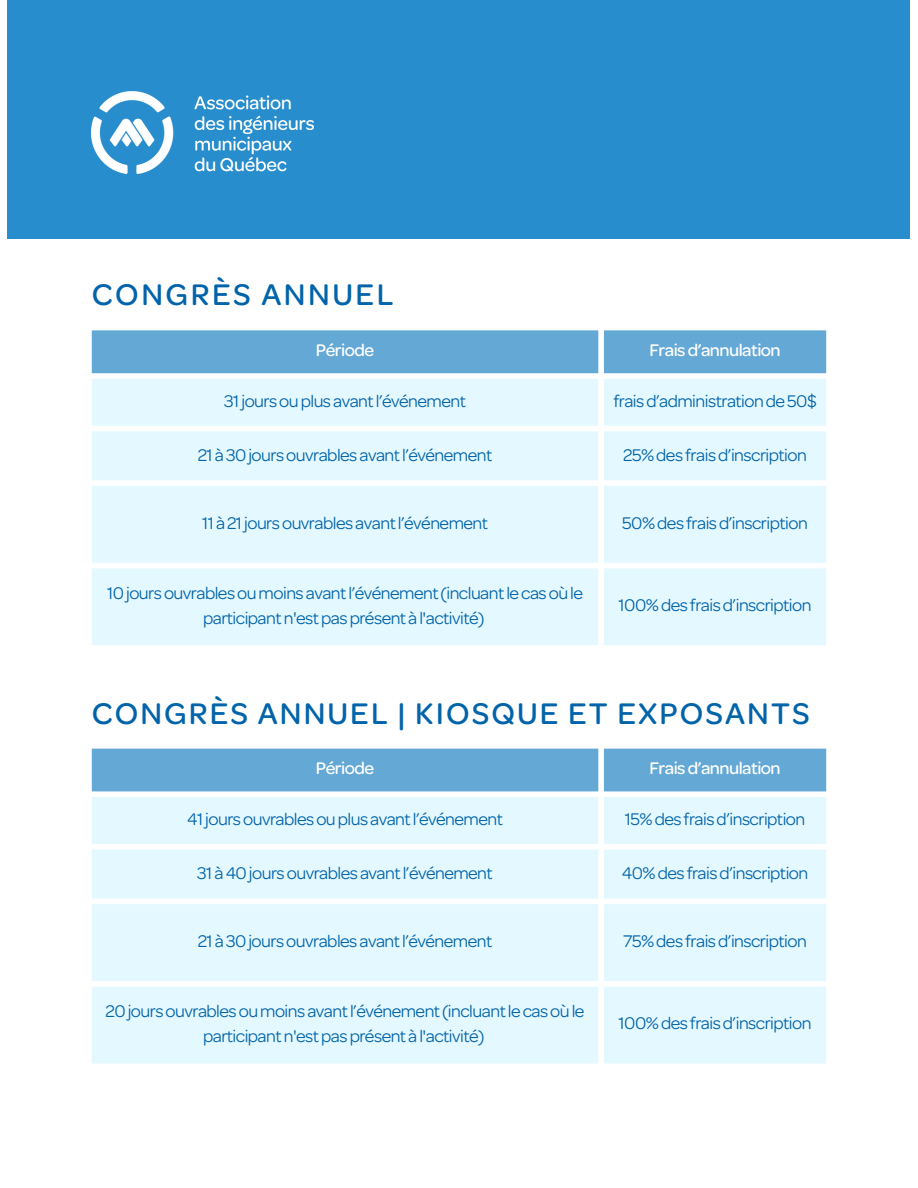
<style>
.page{position:relative;width:918px;height:1188px;background:#fff}
.page>*{position:absolute;margin:0;border:0;box-sizing:border-box;transform-origin:0 0}
.t1{font:500 31.8px "Omnes";letter-spacing:.065em;color:#0163a9}
.t2{font:18px/24.8px "Omnes";letter-spacing:-.03em;color:#0163a9;text-align:center}
.t3{font:500 18px "Omnes";letter-spacing:-.03em;color:#fff}
</style>
<div class="page">
<div style="left:8px;top:0;width:902px;height:239px;background:#288dcc"></div>
<img style="left:92px;top:92px;width:221px;height:82px">
<div style="left:92px;top:330px;width:734px;height:43px;background:#64a8d5"></div>
<svg style="left:92px;top:379px;width:734px;height:266px;fill:#e4f8ff"></svg>
<div style="left:92px;top:749px;width:734px;height:42px;background:#64a8d5"></div>
<svg style="left:92px;top:797px;width:734px;height:266px;fill:#e4f8ff"></svg>
<p class="t1" style="left:92px;top:279px;width:303px">CONGRÈS ANNUEL</p>
<h1 class="t3" style="left:316px;top:342px;width:60px">Période</h1>
<p class="t3" style="left:649px;top:342px;width:133px">Fraisd’annulation</p>
<p class="t2" style="left:224px;top:389px;width:243px">31joursouplusavantl’événement</p>
<p class="t2" style="left:613px;top:389px;width:205px">fraisd’administrationde50$</p>
<p class="t2" style="left:198px;top:443px;width:296px">21à30joursouvrablesavantl’événement</p>
<p class="t2" style="left:623px;top:443px;width:185px">25%desfraisd’inscription</p>
<p class="t2" style="left:202px;top:511px;width:288px">11à21joursouvrablesavantl’événement</p>
<p class="t2" style="left:622px;top:511px;width:187px">50%desfraisd’inscription</p>
<p class="t2" style="left:107px;top:581px;width:477px">10joursouvrablesoumoinsavantl’événement(incluantlecasoùle participantn'estpasprésentàl'activité)</p>
<p class="t2" style="left:619px;top:593px;width:195px">100%desfraisd’inscription</p>
<p class="t1" style="left:92px;top:698px;width:719px">CONGRÈS ANNUEL | KIOSQUE ET EXPOSANTS</p>
<h1 class="t3" style="left:316px;top:760px;width:60px">Période</h1>
<p class="t3" style="left:649px;top:760px;width:133px">Fraisd’annulation</p>
<p class="t2" style="left:187px;top:807px;width:317px">41joursouvrablesouplusavantl’événement</p>
<p class="t2" style="left:625px;top:807px;width:182px">15%desfraisd’inscription</p>
<p class="t2" style="left:197px;top:861px;width:297px">31à40joursouvrablesavantl’événement</p>
<p class="t2" style="left:622px;top:861px;width:188px">40%desfraisd’inscription</p>
<p class="t2" style="left:198px;top:929px;width:296px">21à30joursouvrablesavantl’événement</p>
<p class="t2" style="left:623px;top:929px;width:185px">75%desfraisd’inscription</p>
<p class="t2" style="left:106px;top:999px;width:481px">20joursouvrablesoumoinsavantl’événement(incluantlecasoùle participantn'estpasprésentàl'activité)</p>
<p class="t2" style="left:619px;top:1012px;width:195px">100%desfraisd’inscription</p>
</div>
